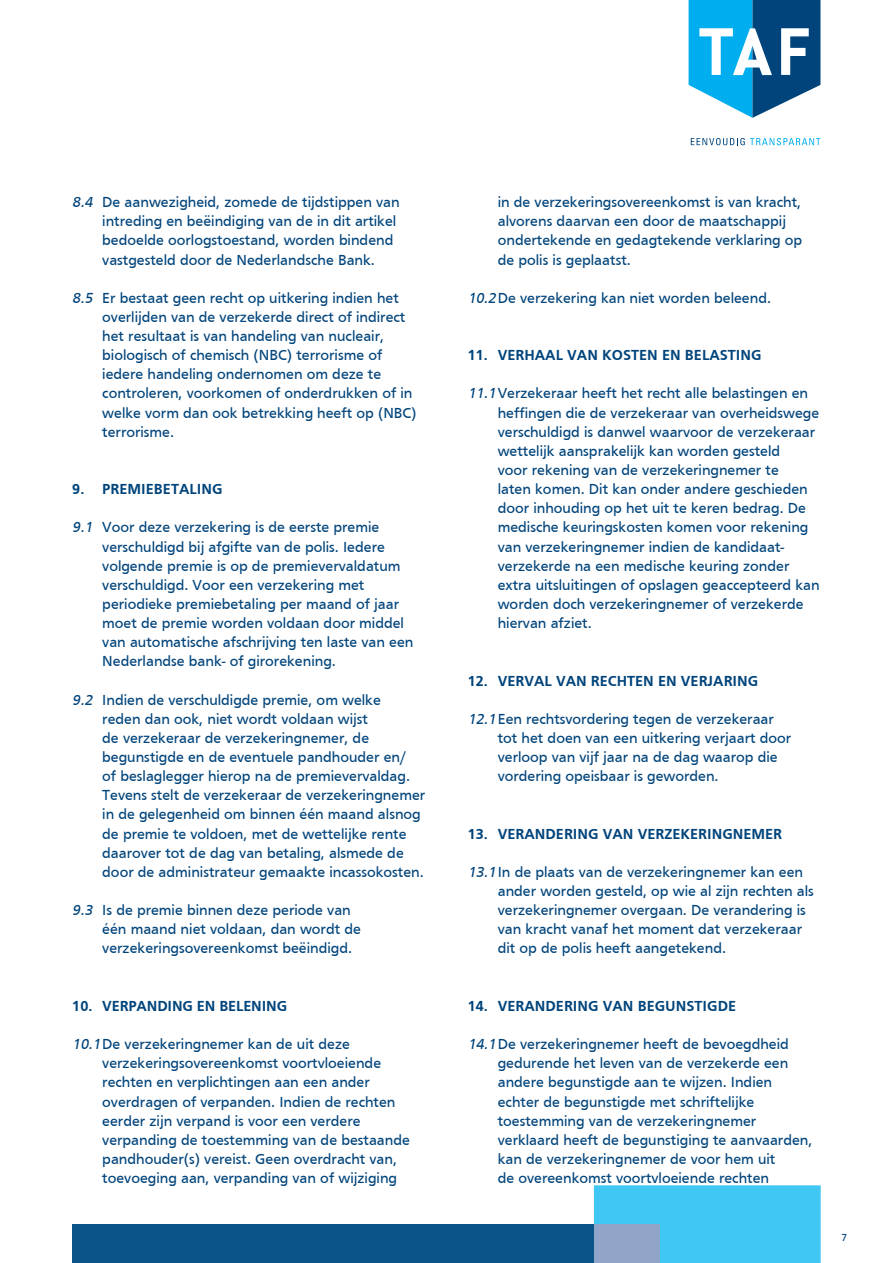
<style>
.page{position:relative;width:893px;height:1263px;background:#fff}
.page>*{position:absolute;margin:0;border:0;box-sizing:border-box;transform-origin:0 0}
.t1{font:15px/19.2px "Frutiger";color:#00447b}
.t2{font:700 15px "Frutiger";color:#00447b}
.t3{font:10.5px "Frutiger";color:#00447b}
.s1{font-style:italic}
</style>
<div class="page">
<svg style="left:691px;top:138px;width:129px;height:7px"></svg>
<svg style="left:689px;top:0;width:131px;height:118px"></svg>
<div style="left:72px;top:1225px;width:522px;height:38px;background:#0a548a"></div>
<div style="left:594px;top:1185px;width:227px;height:78px;background:#40c7f4"></div>
<div style="left:594px;top:1225px;width:65px;height:38px;background:#90a5c7"></div>
<p class="t1" style="left:102px;top:192px;width:299px;text-indent:-30px"><span class="s1">8.4</span> De aanwezigheid, zomede de tijdstippen van intreding en beëindiging van de in dit artikel bedoelde oorlogstoestand, worden bindend vastgesteld door de Nederlandsche Bank.</p>
<p class="t1" style="left:102px;top:288px;width:316px;text-indent:-30px"><span class="s1">8.5</span> Er bestaat geen recht op uitkering indien het overlijden van de verzekerde direct of indirect het resultaat is van handeling van nucleair, biologisch of chemisch (NBC) terrorisme of iedere handeling ondernomen om deze te controleren, voorkomen of onderdrukken of in welke vorm dan ook betrekking heeft op (NBC) terrorisme.</p>
<p class="t2" style="left:72px;top:480px;width:152px">9. PREMIEBETALING</p>
<p class="t1" style="left:102px;top:518px;width:313px;text-indent:-30px"><span class="s1">9.1</span> Voor deze verzekering is de eerste premie verschuldigd bij afgifte van de polis. Iedere volgende premie is op de premievervaldatum verschuldigd. Voor een verzekering met periodieke premiebetaling per maand of jaar moet de premie worden voldaan door middel van automatische afschrijving ten laste van een Nederlandse bank- of girorekening.</p>
<p class="t1" style="left:102px;top:690px;width:324px;text-indent:-30px"><span class="s1">9.2</span> Indien de verschuldigde premie, om welke<br>reden dan ook, niet wordt voldaan wijst<br>de verzekeraar de verzekeringnemer, de begunstigde en de eventuele pandhouder en/<br>of beslaglegger hierop na de premievervaldag.<br>Tevens stelt de verzekeraar de verzekeringnemer in de gelegenheid om binnen één maand alsnog de premie te voldoen, met de wettelijke rente daarover tot de dag van betaling, alsmede de door de administrateur gemaakte incassokosten.</p>
<p class="t1" style="left:102px;top:900px;width:260px;text-indent:-30px"><span class="s1">9.3</span> Is de premie binnen deze periode van één maand niet voldaan, dan wordt de verzekeringsovereenkomst beëindigd.</p>
<p class="t2" style="left:72px;top:997px;width:216px">10. VERPANDING EN BELENING</p>
<p class="t1" style="left:102px;top:1034px;width:309px;text-indent:-30px"><span class="s1">10.1</span> De verzekeringnemer kan de uit deze verzekeringsovereenkomst voortvloeiende rechten en verplichtingen aan een ander overdragen of verpanden. Indien de rechten eerder zijn verpand is voor een verdere verpanding de toestemming van de bestaande pandhouder(s) vereist. Geen overdracht van, toevoeging aan, verpanding van of wijziging</p>
<p class="t1" style="left:498px;top:192px;width:306px">in de verzekeringsovereenkomst is van kracht, alvorens daarvan een door de maatschappij ondertekende en gedagtekende verklaring op de polis is geplaatst.</p>
<p class="t1" style="left:468px;top:288px;width:305px"><span class="s1">10.2</span> De verzekering kan niet worden beleend.</p>
<p class="t2" style="left:468px;top:346px;width:295px">11. VERHAAL VAN KOSTEN EN BELASTING</p>
<p class="t1" style="left:498px;top:384px;width:323px;text-indent:-30px"><span class="s1">11.1</span> Verzekeraar heeft het recht alle belastingen en heffingen die de verzekeraar van overheidswege verschuldigd is danwel waarvoor de verzekeraar wettelijk aansprakelijk kan worden gesteld<br>voor rekening van de verzekeringnemer te<br>laten komen. Dit kan onder andere geschieden door inhouding op het uit te keren bedrag. De medische keuringskosten komen voor rekening van verzekeringnemer indien de kandidaat&shy;verzekerde na een medische keuring zonder extra uitsluitingen of opslagen geaccepteerd kan worden doch verzekeringnemer of verzekerde hiervan afziet.</p>
<p class="t2" style="left:468px;top:672px;width:292px">12. VERVAL VAN RECHTEN EN VERJARING</p>
<p class="t1" style="left:498px;top:709px;width:295px;text-indent:-30px"><span class="s1">12.1</span> Een rechtsvordering tegen de verzekeraar tot het doen van een uitkering verjaart door verloop van vijf jaar na de dag waarop die vordering opeisbaar is geworden.</p>
<p class="t2" style="left:468px;top:825px;width:316px">13. VERANDERING VAN VERZEKERINGNEMER</p>
<p class="t1" style="left:498px;top:862px;width:318px;text-indent:-30px"><span class="s1">13.1</span> In de plaats van de verzekeringnemer kan een ander worden gesteld, op wie al zijn rechten als verzekering nemer overgaan. De verandering is van kracht vanaf het moment dat verzekeraar dit op de polis heeft aangetekend.</p>
<p class="t2" style="left:468px;top:997px;width:270px">14. VERANDERING VAN BEGUNSTIGDE</p>
<p class="t1" style="left:498px;top:1034px;width:316px;text-indent:-30px"><span class="s1">14.1</span> De verzekeringnemer heeft de bevoegdheid gedurende het leven van de verzekerde een andere begunstigde aan te wijzen. Indien echter de begunstigde met schriftelijke toestemming van de verzekeringnemer verklaard heeft de begunstiging te aanvaarden, kan de verzekeringnemer de voor hem uit<br>de overeenkomst voortvloeiende rechten</p>
<p class="t3" style="left:842px;top:1232px;width:7px">7</p>
</div>
